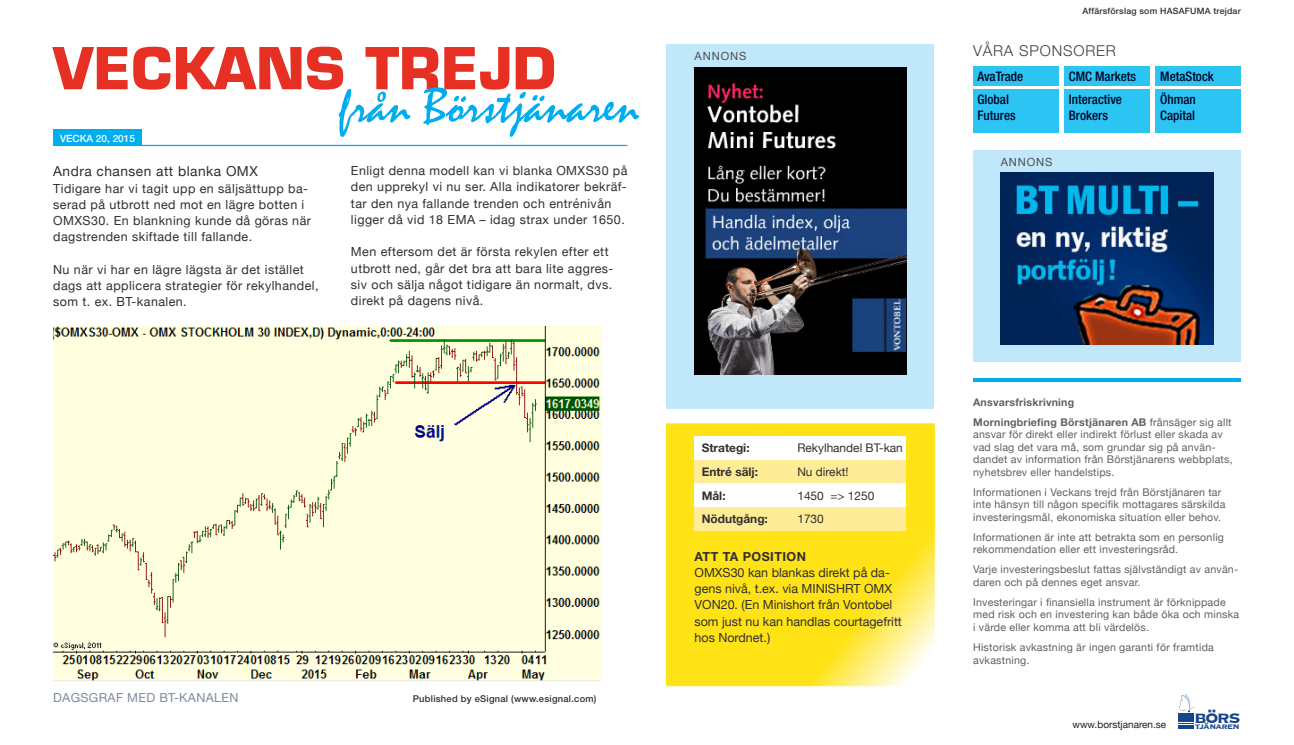
<style>
.page{position:relative;width:1294px;height:745px;background:#fff}
.page>*{position:absolute;margin:0;border:0;box-sizing:border-box;transform-origin:0 0}
.t1{font:700 56.25px "Eurostile";color:#e73024}
.t2{font:50.62px "Mistral";color:#00aeef}
.t3{font:300 15px "Helvetica Neue";letter-spacing:.055em;color:#3e3e3f}
.rub_till_bröd{font:13.75px "Helvetica Neue";letter-spacing:.035em;color:#312f30}
.sponsorer{font:500 condensed 13.12px/16.2px "Helvetica Neue";color:#000424}
.rub_till_bröd-2{font:12.5px/16.2px "Helvetica Neue";letter-spacing:.035em;color:#312f30}
.bröd{font:12.5px/16.2px "Helvetica Neue";color:#312f30}
.t4{font:12.5px "Helvetica Neue";letter-spacing:.025em;color:#7c8da0}
.bröd-2{font:700 12.5px "Helvetica Neue";letter-spacing:.035em;color:#312f30}
.bröd-3{font:11.88px "Helvetica Neue";color:#312f30}
.bröd-4{font:700 11.88px "Helvetica Neue";color:#312f30}
.t5{font:11.25px "Helvetica Neue";letter-spacing:.075em;color:#4b4c4d}
.t6{font:10.62px/12.5px "Helvetica Neue";letter-spacing:.02em;color:#616164}
.t7{font:700 10.62px/20px "Helvetica Neue";letter-spacing:.02em;color:#616164}
.t8{font:700 10.25px "Copperplate";color:#184587}
.t9{font:10px "Helvetica Neue";color:#231f20}
.datum{font:500 10px "Helvetica Neue";color:#fff}
.t10{font:500 9.38px "Helvetica Neue";letter-spacing:.025em;color:#312f30}
.t11{font:500 8.75px "Helvetica Neue";letter-spacing:.025em;color:#312f30}
.s1{font-weight:400}
</style>
<div class="page">
<hr style="left:53px;top:145px;width:574px;height:1px;background:#00aeef">
<svg style="left:1178px;top:725px;width:15px;height:3px"></svg>
<svg style="left:1178px;top:693px;width:16px;height:29px"></svg>
<div style="left:666px;top:44px;width:268px;height:364px;background:#c1e8fa"></div>
<hr style="left:973px;top:378px;width:267px;height:4px;background:#00aeef">
<svg style="left:666px;top:423px;width:268px;height:262px;background:#ffe52a"></svg>
<div style="left:694px;top:436px;width:212px;height:23px;background:#fff"></div>
<div style="left:694px;top:459px;width:212px;height:24px;background:#ffec96"></div>
<div style="left:694px;top:483px;width:212px;height:23px;background:#fff"></div>
<div style="left:694px;top:506px;width:212px;height:24px;background:#ffec96"></div>
<div style="left:53px;top:130px;width:89px;height:15px;background:#00aeef"></div>
<div style="left:973px;top:150px;width:267px;height:211px;background:#c1e8fa"></div>
<img style="left:53px;top:326px;width:548px;height:354px">
<div style="left:1155px;top:103px;width:85px;height:29px;background:#2bc4f3"></div>
<div style="left:1064px;top:103px;width:85px;height:29px;background:#2bc4f3"></div>
<div style="left:973px;top:102px;width:85px;height:30px;background:#2bc4f3"></div>
<div style="left:973px;top:66px;width:85px;height:20px;background:#2bc4f3"></div>
<div style="left:1064px;top:66px;width:85px;height:20px;background:#2bc4f3"></div>
<div style="left:1155px;top:66px;width:85px;height:20px;background:#2bc4f3"></div>
<div style="left:973px;top:89px;width:85px;height:20px;background:#2bc4f3"></div>
<div style="left:1064px;top:89px;width:85px;height:20px;background:#2bc4f3"></div>
<div style="left:1155px;top:89px;width:85px;height:20px;background:#2bc4f3"></div>
<img style="left:1000px;top:173px;width:213px;height:171px">
<img style="left:694px;top:67px;width:212px;height:308px">
<h1 class="t1" style="left:53px;top:34px;width:504px">VECKANS TREJD</h1>
<h2 class="t2" style="left:339px;top:78px;width:301px">från Börstjänaren</h2>
<p class="datum" style="left:60px;top:132px;width:76px">VECKA 20, 2015</p>
<p class="rub_till_bröd" style="left:53px;top:161px;width:206px">Andra chansen att blanka OMX</p>
<p class="rub_till_bröd-2" style="left:53px;top:180px;width:259px">Tidigare har vi tagit upp en säljsättupp ba&shy;serad på utbrott ned mot en lägre botten i OMXS30. En blankning kunde då göras när dagstrenden skiftade till fallande.</p>
<p class="rub_till_bröd-2" style="left:53px;top:262px;width:267px">Nu när vi har en lägre lägsta är det istället dags att applicera strategier för rekylhandel, som t. ex. BT-kanalen.</p>
<p class="rub_till_bröd-2" style="left:351px;top:163px;width:278px">Enligt denna modell kan vi blanka OMXS30 på den upprekyl vi nu ser. Alla indikatorer bekräf&shy;tar den nya fallande trenden och entrénivån ligger då vid 18 EMA – idag strax under 1650.</p>
<p class="rub_till_bröd-2" style="left:351px;top:244px;width:264px">Men eftersom det är första rekylen efter ett utbrott ned, går det bra att bara lite aggres&shy;siv och sälja något tidigare än normalt, dvs. direkt på dagens nivå.</p>
<p class="t4" style="left:53px;top:689px;width:187px">DAGSGRAF MED BT-KANALEN</p>
<p class="t10" style="left:413px;top:692px;width:185px">Published by eSignal (www.esignal.com)</p>
<p class="t5" style="left:694px;top:48px;width:53px">ANNONS</p>
<p class="bröd-4" style="left:701px;top:440px;width:49px">Strategi:</p>
<p class="bröd-4" style="left:701px;top:464px;width:58px">Entré sälj:</p>
<p class="bröd-4" style="left:701px;top:487px;width:25px">Mål:</p>
<p class="bröd-4" style="left:701px;top:511px;width:68px">Nödutgång:</p>
<p class="bröd-3" style="left:797px;top:439px;width:107px">Rekylhandel BT-kan</p>
<p class="bröd-3" style="left:797px;top:463px;width:53px">Nu direkt!</p>
<p class="bröd-3" style="left:797px;top:486px;width:78px">1450 =&gt; 1250</p>
<p class="bröd-3" style="left:797px;top:510px;width:28px">1730</p>
<p class="bröd-2" style="left:694px;top:548px;width:113px">ATT TA POSITION</p>
<p class="bröd" style="left:694px;top:564px;width:209px">OMXS30 kan blankas direkt på da&shy;gens nivå, t.ex. via MINISHRT OMX<br>VON20. (En Minishort från Vontobel som just nu kan handlas courtagefritt hos Nordnet.)</p>
<p class="t11" style="left:1082px;top:6px;width:160px">Affärsförslag som HASAFUMA trejdar</p>
<h3 class="t3" style="left:973px;top:42px;width:144px">VÅRA SPONSORER</h3>
<p class="sponsorer" style="left:977px;top:68px;width:47px">AvaTrade</p>
<p class="sponsorer" style="left:1068px;top:68px;width:69px">CMC Markets</p>
<p class="sponsorer" style="left:1160px;top:68px;width:55px">MetaStock</p>
<p class="sponsorer" style="left:977px;top:91px;width:33px">Global</p>
<p class="sponsorer" style="left:977px;top:107px;width:40px">Futures</p>
<p class="sponsorer" style="left:1068px;top:91px;width:55px">Interactive<br>Brokers</p>
<p class="sponsorer" style="left:1160px;top:91px;width:37px">Öhman</p>
<p class="sponsorer" style="left:1160px;top:107px;width:36px">Capital</p>
<p class="t5" style="left:1000px;top:154px;width:53px">ANNONS</p>
<p class="t7" style="left:973px;top:391px;width:260px">Ansvarsfriskrivning<br>Morningbriefing Börstjänaren AB <span class="s1">frånsäger sig allt</span></p>
<p class="t6" style="left:973px;top:428px;width:261px">ansvar för direkt eller indirekt förlust eller skada av vad slag det vara må, som grundar sig på använ&shy;dandet av information från Börstjänarens webbplats, nyhetsbrev eller handelstips.</p>
<p class="t6" style="left:973px;top:486px;width:254px">Informationen i Veckans trejd från Börstjänaren tar inte hänsyn till någon specifik mottagares särskilda investeringsmål, ekonomiska situation eller behov.</p>
<p class="t6" style="left:973px;top:531px;width:252px">Informationen är inte att betrakta som en personlig rekommendation eller ett investeringsråd.</p>
<p class="t6" style="left:973px;top:563px;width:266px">Varje investeringsbeslut fattas självständigt av använ&shy;daren och på dennes eget ansvar.</p>
<p class="t6" style="left:973px;top:596px;width:267px">Investeringar i finansiella instrument är förknippade med risk och en investering kan både öka och minska i värde eller komma att bli värdelös.</p>
<p class="t6" style="left:973px;top:641px;width:242px">Historisk avkastning är ingen garanti för framtida avkastning.</p>
<p class="t9" style="left:1072px;top:717px;width:95px">www.borstjanaren.se</p>
<p class="t8" style="left:1193px;top:718px;width:48px"><sup>b</sup>t j ä<sup>ö</sup>n a<sup>r</sup>r e n<sup>s</sup></p>
</div>
